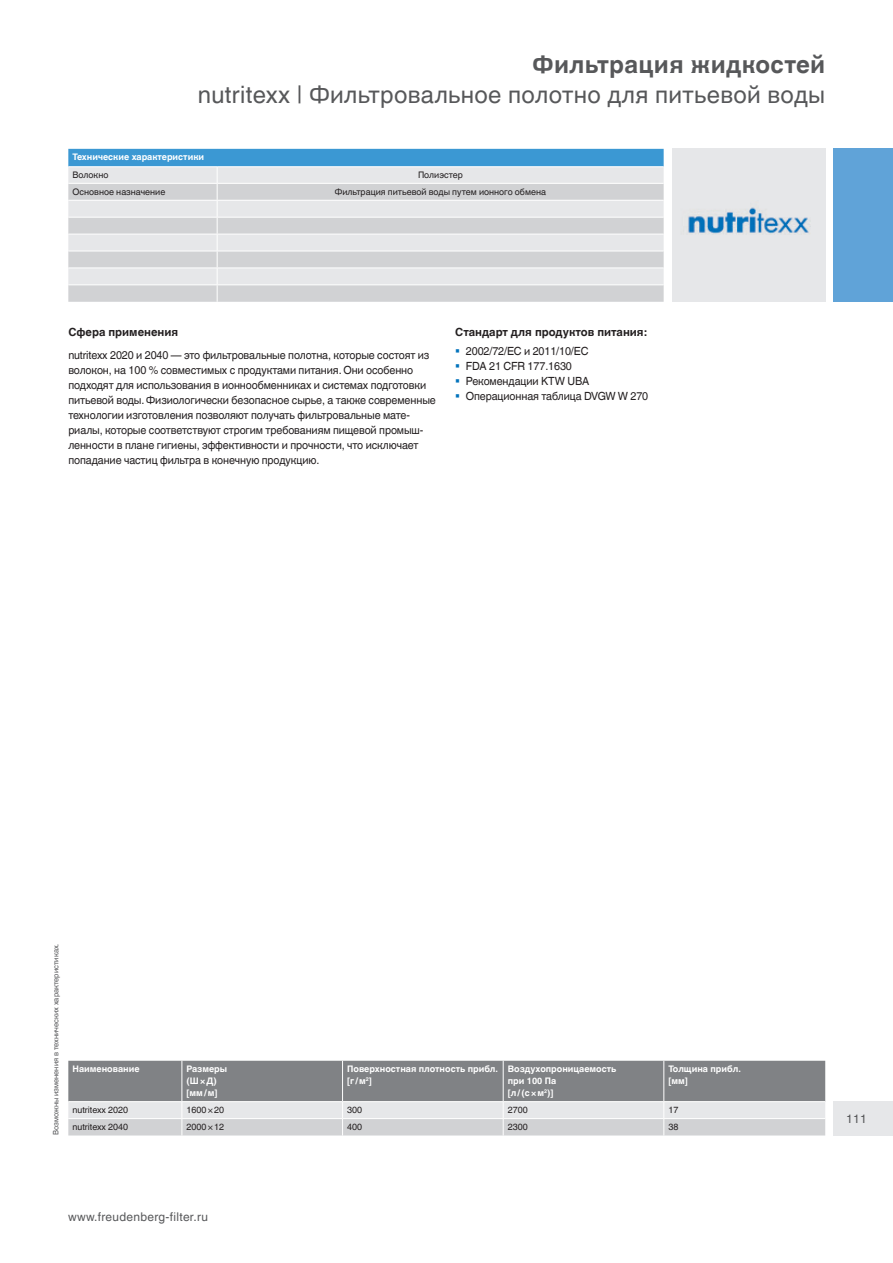
<style>
.page{position:relative;width:893px;height:1263px;background:#fff}
.page>*{position:absolute;margin:0;border:0;box-sizing:border-box;transform-origin:0 0}
.t1{font:24px "Helvetica World";letter-spacing:.015em;color:#57585a}
.t2{font:700 24px "Helvetica World";letter-spacing:.015em;color:#57585a}
.t3{font:12px "Helvetica World";letter-spacing:.025em;color:#57585a}
.t4{font:11.25px/15px "Helvetica World";letter-spacing:-.01em;color:#231f20;scale:.96 1}
.t5{font:700 11.25px "Helvetica World";color:#231f20}
.t6{font:700 9px/12px "Helvetica World";color:#fff}
.t7{font:9px "Helvetica World";color:#231f20}
.t8{font:7.5px "Helvetica World";color:#57585a}
</style>
<div class="page">
<div style="left:833px;top:1101px;width:60px;height:34px;background:#e6e7e9"></div>
<div style="left:833px;top:149px;width:60px;height:153px;background:#60a3d8"></div>
<svg style="left:68px;top:149px;width:596px;height:153px;background:#cbd6de"></svg>
<img style="left:672px;top:149px;width:153px;height:153px">
<svg style="left:68px;top:1061px;width:757px;height:74px;background:#abacaf"></svg>
<h1 class="t2" style="left:533px;top:50px;width:294px">Фильтрация жидкостей</h1>
<h1 class="t1" style="left:198px;top:80px;width:629px">nutritexx | Фильтровальное полотно для питьевой воды</h1>
<p class="t6" style="left:73px;top:151px;width:133px">Технические характеристики</p>
<p class="t7" style="left:73px;top:170px;width:37px">Волокно</p>
<p class="t7" style="left:418px;top:170px;width:46px">Полиэстер</p>
<p class="t7" style="left:73px;top:187px;width:94px">Основное назначение</p>
<p class="t7" style="left:335px;top:187px;width:213px">Фильтрация питьевой воды путем ионного обмена</p>
<p class="t5" style="left:68px;top:325px;width:111px">Сфера применения</p>
<p class="t4" style="left:68px;top:348px;width:384px">nutritexx 2020 и 2040 — это фильтровальные полотна, которые состоят из волокон, на 100 % совместимых с продуктами питания. Они особенно подходят для использования в ионнообменниках и системах подготовки питьевой воды. Физиологически безопасное сырье, а также современные технологии изготовления позволяют получать фильтровальные мате&shy;риалы, которые соответствуют строгим требованиям пищевой промыш&shy;ленности в плане гигиены, эффективности и прочности, что исключает попадание частиц фильтра в конечную продукцию.</p>
<p class="t5" style="left:455px;top:325px;width:193px">Стандарт для продуктов питания:</p>
<p class="t4" style="left:466px;top:343px;width:192px">2002/72/EC и 2011/10/EC<br>FDA 21 CFR 177.1630<br>Рекомендации KTW UBA<br>Операционная таблица DVGW W 270</p>
<p class="t8" style="left:52px;top:1135px;width:193px;rotate:-90deg">Возможны изменения в технических характеристиках.</p>
<p class="t6" style="left:73px;top:1063px;width:69px">Наименование</p>
<p class="t6" style="left:187px;top:1063px;width:42px">Размеры (Ш×Д) [мм/м]</p>
<p class="t6" style="left:347px;top:1063px;width:152px">Поверхностная плотность прибл. [г /м<sup>2</sup>]</p>
<p class="t6" style="left:508px;top:1063px;width:110px">Воздухопроницаемость при 100 Па<br>[л/(с×м<sup>2</sup>)]</p>
<p class="t6" style="left:668px;top:1063px;width:74px">Толщина прибл. [мм]</p>
<p class="t7" style="left:73px;top:1105px;width:57px">nutritexx 2020</p>
<p class="t7" style="left:187px;top:1105px;width:39px">1600×20</p>
<p class="t7" style="left:347px;top:1105px;width:17px">300</p>
<p class="t7" style="left:508px;top:1105px;width:22px">2700</p>
<p class="t7" style="left:668px;top:1105px;width:12px">17</p>
<p class="t7" style="left:73px;top:1122px;width:57px">nutritexx 2040</p>
<p class="t7" style="left:187px;top:1122px;width:39px">2000×12</p>
<p class="t7" style="left:347px;top:1122px;width:17px">400</p>
<p class="t7" style="left:508px;top:1122px;width:22px">2300</p>
<p class="t7" style="left:668px;top:1122px;width:12px">38</p>
<p class="t3" style="left:68px;top:1210px;width:141px">www.freudenberg-filter.ru</p>
<p class="t3" style="left:846px;top:1111px;width:22px">111</p>
</div>
